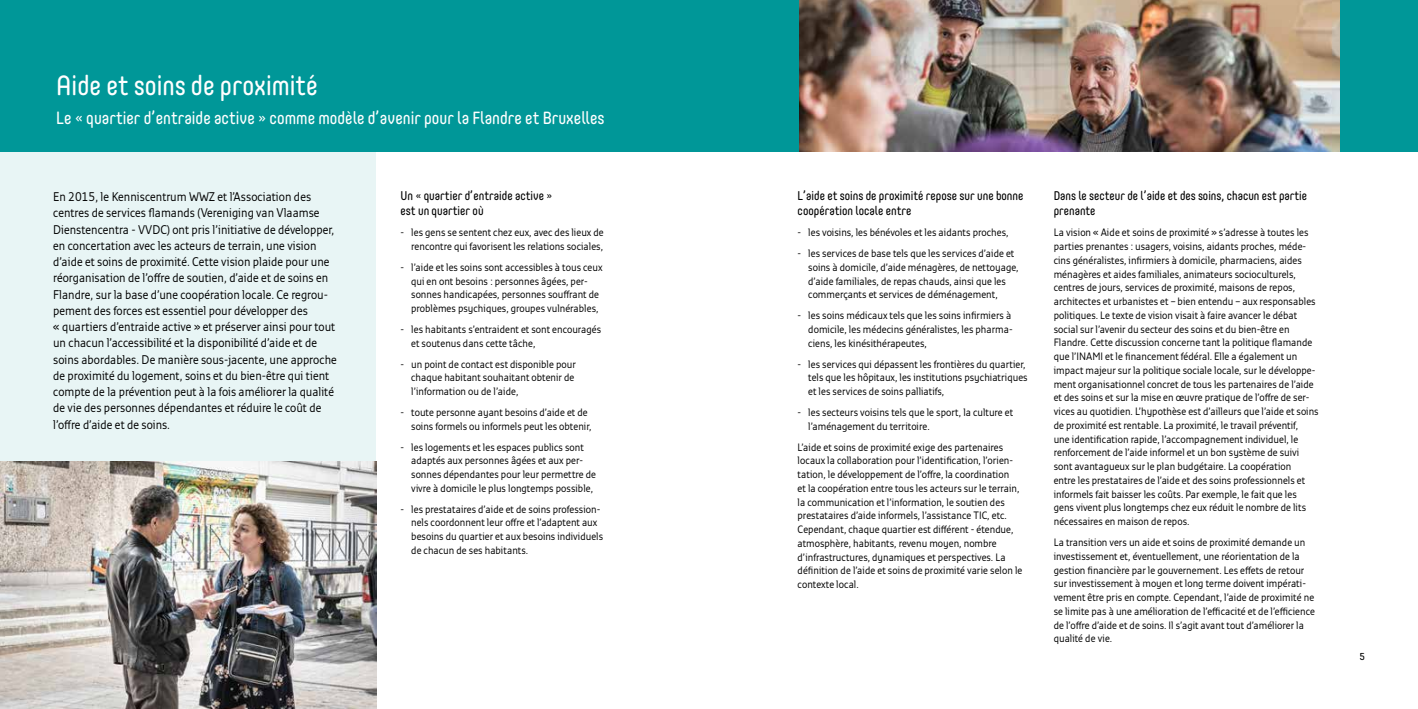
<style>
.page{position:relative;width:1418px;height:709px;background:#fff}
.page>*{position:absolute;margin:0;border:0;box-sizing:border-box;transform-origin:0 0}
.t1{font:27.5px "Core Mellow 45";color:#fff;scale:.9 1}
.t2{font:17.5px "Core Mellow 45";color:#fff;scale:.9 1}
.t3{font:12.5px/16.2px "Monitor Pro";color:#000;scale:.89 1}
.t4{font:12.5px/15px "Core Mellow 45";color:#000;scale:.9 1}
.t5{font:12.5px/15px "Core Mellow 45";color:#000;scale:.89 1}
.t6{font:10.62px/13.8px "Monitor Pro";color:#000;scale:.9 1}
.t7{font:10px "Core Mellow 45";color:#000}
</style>
<div class="page">
<div style="left:0;top:151px;width:376px;height:558px;background:#e8f5f5"></div>
<div style="left:0;top:0;width:709px;height:151px;background:#009798"></div>
<div style="left:709px;top:0;width:708px;height:151px;background:#009798"></div>
<img style="left:799px;top:0;width:540px;height:151px">
<img style="left:0;top:461px;width:376px;height:248px">
<h1 class="t1" style="left:56px;top:65px;width:292px">Aide et soins de proximité</h1>
<h2 class="t2" style="left:56px;top:105px;width:610px">Le « quartier d’entraide active » comme modèle d’avenir pour la Flandre et Bruxelles</h2>
<p class="t3" style="left:53px;top:188px;width:320px">En 2015, le Kenniscentrum WWZ et l’Association des centres de services flamands (Vereniging van Vlaamse Dienstencentra - VVDC) ont pris l’initiative de développer, en concertation avec les acteurs de terrain, une vision d’aide et soins de proximité. Cette vision plaide pour une réorganisation de l’offre de soutien, d’aide et de soins en Flandre, sur la base d’une coopération locale. Ce regrou&shy;pement des forces est essentiel pour développer des<br>« quartiers d’entraide active » et préserver ainsi pour tout un chacun l’accessibilité et la disponibilité d’aide et de soins abordables. De manière sous-jacente, une approche de proximité du logement, soins et du bien-être qui tient compte de la prévention peut à la fois améliorer la qualité de vie des personnes dépendantes et réduire le coût de l’offre d’aide et de soins.</p>
<p class="t4" style="left:400px;top:188px;width:170px">Un « quartier d’entraide active » est un quartier où</p>
<p class="t6" style="left:400px;top:226px;width:227px;text-align:right">- les gens se sentent chez eux, avec des lieux de rencontre qui favorisent les relations sociales,</p>
<p class="t6" style="left:411px;top:260px;width:214px;text-indent:-11px">- l’aide et les soins sont accessibles à tous ceux qui en ont besoins : personnes âgées, per&shy;sonnes handicapées, personnes souffrant de problèmes psychiques, groupes vulnérables,</p>
<p class="t6" style="left:411px;top:322px;width:213px;text-indent:-11px">- les habitants s’entraident et sont encouragés et soutenus dans cette tâche,</p>
<p class="t6" style="left:411px;top:357px;width:184px;text-indent:-11px">- un point de contact est disponible pour chaque habitant souhaitant obtenir de l’information ou de l’aide,</p>
<p class="t6" style="left:411px;top:405px;width:202px;text-indent:-11px">- toute personne ayant besoins d’aide et de soins formels ou informels peut les obtenir,</p>
<p class="t6" style="left:411px;top:440px;width:207px;text-indent:-11px">- les logements et les espaces publics sont adaptés aux personnes âgées et aux per&shy;sonnes dépendantes pour leur permettre de vivre à domicile le plus longtemps possible,</p>
<p class="t6" style="left:411px;top:502px;width:215px;text-indent:-11px">- les prestataires d’aide et de soins profession&shy;nels coordonnent leur offre et l’adaptent aux besoins du quartier et aux besoins individuels de chacun de ses habitants.</p>
<p class="t4" style="left:797px;top:188px;width:252px">L’aide et soins de proximité repose sur une bonne coopération locale entre</p>
<p class="t6" style="left:797px;top:226px;width:236px">- les voisins, les bénévoles et les aidants proches,</p>
<p class="t6" style="left:808px;top:246px;width:235px;text-indent:-11px">- les services de base tels que les services d’aide et soins à domicile, d’aide ménagères, de nettoyage, d’aide familiales, de repas chauds, ainsi que les commerçants et services de déménagement,</p>
<p class="t6" style="left:808px;top:309px;width:229px;text-align:justify;text-indent:-11px">- les soins médicaux tels que les soins infirmiers à domicile, les médecins généralistes, les pharma&shy;ciens, les kinésithérapeutes,</p>
<p class="t6" style="left:808px;top:357px;width:245px;text-indent:-11px">- les services qui dépassent les frontières du quartier, tels que les hôpitaux, les institutions psychiatriques et les services de soins palliatifs,</p>
<p class="t6" style="left:808px;top:405px;width:229px;text-indent:-11px">- les secteurs voisins tels que le sport, la culture et l’aménagement du territoire.</p>
<p class="t6" style="left:797px;top:440px;width:251px">L’aide et soins de proximité exige des partenaires locaux la collaboration pour l’identification, l’orien&shy;tation, le développement de l’offre, la coordination<br>et la coopération entre tous les acteurs sur le terrain, la communication et l’information, le soutien des prestataires d’aide informels, l’assistance TIC, etc.<br>Cependant, chaque quartier est différent - étendue, atmosphère, habitants, revenu moyen, nombre d’infrastructures, dynamiques et perspectives. La définition de l’aide et soins de proximité varie selon le contexte local.</p>
<p class="t5" style="left:1053px;top:188px;width:286px">Dans le secteur de l’aide et des soins, chacun est partie prenante</p>
<p class="t6" style="left:1053px;top:226px;width:296px">La vision « Aide et soins de proximité » s’adresse à toutes les parties prenantes : usagers, voisins, aidants proches, méde&shy;cins généralistes, infirmiers à domicile, pharmaciens, aides ménagères et aides familiales, animateurs socioculturels, centres de jours, services de proximité, maisons de repos, architectes et urbanistes et – bien entendu – aux responsables politiques. Le texte de vision visait à faire avancer le débat social sur l’avenir du secteur des soins et du bien-être en Flandre. Cette discussion concerne tant la politique flamande que l’INAMI et le financement fédéral. Elle a également un impact majeur sur la politique sociale locale, sur le développe&shy;ment organisationnel concret de tous les partenaires de l’aide et des soins et sur la mise en œuvre pratique de l’offre de ser&shy;vices au quotidien. L’hypothèse est d’ailleurs que l’aide et soins de proximité est rentable. La proximité, le travail préventif,<br>une identification rapide, l’accompagnement individuel, le renforcement de l’aide informel et un bon système de suivi sont avantagueux sur le plan budgétaire. La coopération<br>entre les prestataires de l’aide et des soins professionnels et informels fait baisser les coûts. Par exemple, le fait que les gens vivent plus longtemps chez eux réduit le nombre de lits nécessaires en maison de repos.</p>
<p class="t6" style="left:1053px;top:535px;width:292px">La transition vers un aide et soins de proximité demande un investissement et, éventuellement, une réorientation de la gestion financière par le gouvernement. Les effets de retour sur investissement à moyen et long terme doivent impérati&shy;vement être pris en compte. Cependant, l’aide de proximité ne se limite pas à une amélioration de l’efficacité et de l’efficience de l’offre d’aide et de soins. Il s’agit avant tout d’améliorer la qualité de vie.</p>
<p class="t7" style="left:1359px;top:649px;width:7px">5</p>
</div>
